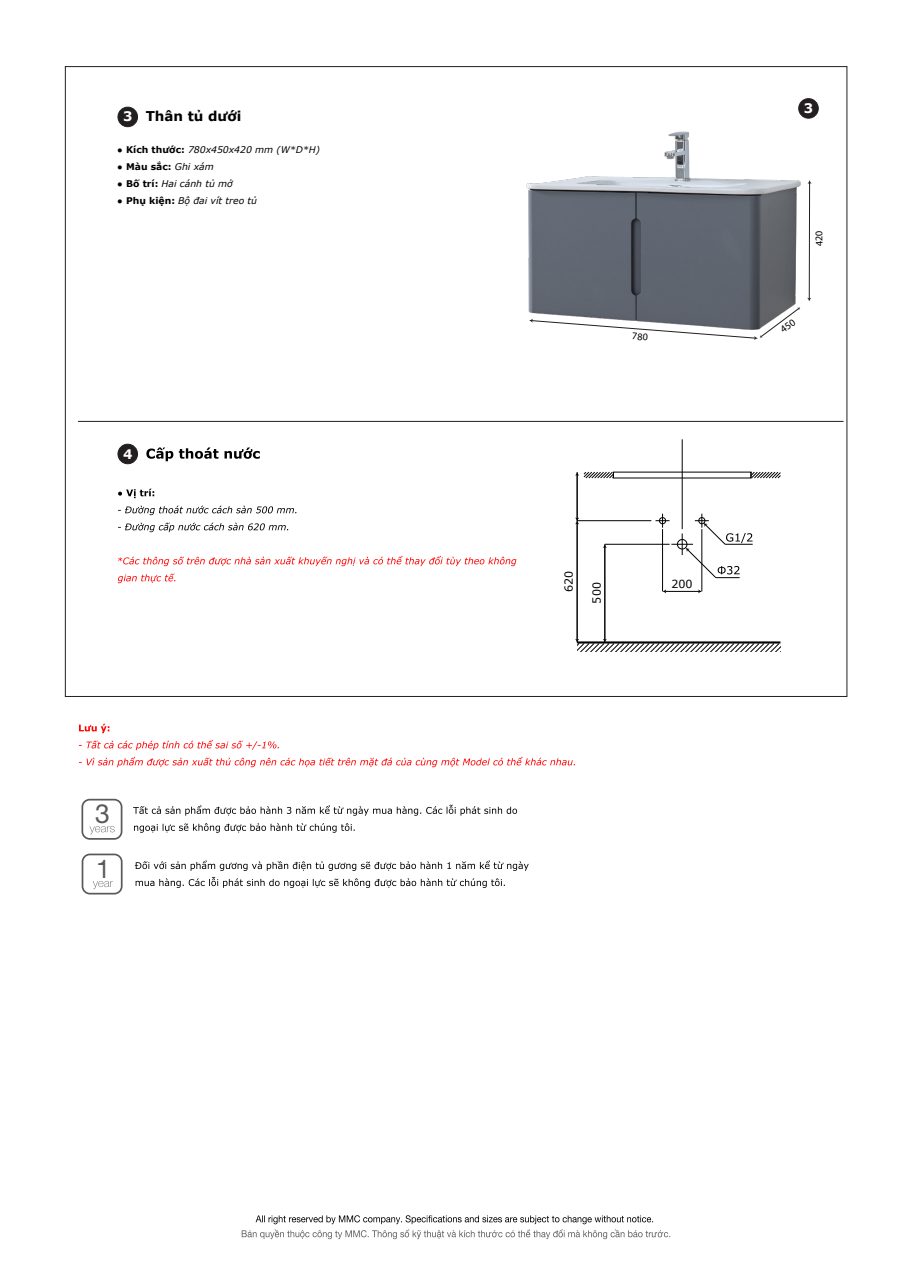
<style>
.page{position:relative;width:912px;height:1282px;background:#fff}
.page>*{position:absolute;margin:0;border:0;box-sizing:border-box;transform-origin:0 0}
.t1{font:26.4px "Helvetica Neue";color:#58595b}
.t2{font:25.65px "Helvetica Neue";color:#58595b}
.t3{font:700 13.5px "Verdana";color:#000}
.t4{font:700 13.2px "Verdana";color:#fff}
.t5{font:11.1px "Verdana";color:#000}
.t6{font:italic 9.3px "Verdana";color:#000}
.s1{font-weight:700;font-style:normal}
</style>
<div class="page">
<img style="left:526px;top:73px;width:322px;height:304px">
<svg style="left:118px;top:489px;width:36px;height:9px"></svg>
<svg style="left:118px;top:506px;width:178px;height:9px"></svg>
<svg style="left:118px;top:523px;width:170px;height:9px"></svg>
<svg style="left:118px;top:556px;width:398px;height:10px"></svg>
<svg style="left:118px;top:574px;width:57px;height:9px"></svg>
<svg style="left:146px;top:447px;width:114px;height:14px"></svg>
<div style="left:118px;top:444px;width:19px;height:20px;background:#231f20;border-radius:50%"></div>
<div style="left:118px;top:444px;width:20px;height:20px;border:1px solid #231f20;border-radius:50%"></div>
<div style="left:798px;top:99px;width:20px;height:19px;background:#231f20;border-radius:50%"></div>
<div style="left:798px;top:98px;width:20px;height:20px;border:1px solid #231f20;border-radius:50%"></div>
<svg style="left:242px;top:1215px;width:428px;height:24px"></svg>
<hr style="left:78px;top:421px;width:765px;height:1px;background:#231f20">
<svg style="left:79px;top:724px;width:30px;height:9px"></svg>
<svg style="left:79px;top:740px;width:200px;height:10px"></svg>
<svg style="left:79px;top:757px;width:496px;height:10px"></svg>
<svg style="left:82px;top:854px;width:41px;height:40px"></svg>
<svg style="left:81px;top:799px;width:41px;height:41px"></svg>
<svg style="left:133px;top:805px;width:384px;height:11px"></svg>
<svg style="left:134px;top:823px;width:221px;height:10px"></svg>
<svg style="left:135px;top:860px;width:394px;height:11px"></svg>
<svg style="left:136px;top:877px;width:369px;height:11px"></svg>
<hr style="left:577px;top:523px;width:1px;height:117px;background:#000">
<hr style="left:604px;top:547px;width:1px;height:93px;background:#000">
<hr style="left:577px;top:475px;width:1px;height:44px;background:#000">
<svg style="left:575px;top:518px;width:4px;height:6px"></svg>
<hr style="left:665px;top:591px;width:34px;height:1px;background:#000">
<hr style="left:605px;top:544px;width:64px;height:1px;background:#000">
<hr style="left:577px;top:520px;width:74px;height:1px;background:#000">
<hr style="left:662px;top:529px;width:1px;height:62px;background:#000">
<hr style="left:701px;top:529px;width:1px;height:62px;background:#000">
<svg style="left:655px;top:514px;width:97px;height:64px"></svg>
<svg style="left:575px;top:472px;width:39px;height:6px"></svg>
<svg style="left:750px;top:472px;width:31px;height:6px"></svg>
<hr style="left:682px;top:439px;width:1px;height:90px;background:#000">
<svg style="left:575px;top:639px;width:205px;height:13px"></svg>
<div style="left:118px;top:107px;width:19px;height:20px;background:#231f20;border-radius:50%"></div>
<div style="left:118px;top:107px;width:20px;height:20px;border:1px solid #231f20;border-radius:50%"></div>
<hr style="left:809px;top:183px;width:1px;height:116px;background:#231f20">
<svg style="left:807px;top:180px;width:4px;height:4px"></svg>
<svg style="left:807px;top:298px;width:4px;height:3px"></svg>
<svg style="left:815px;top:231px;width:7px;height:15px"></svg>
<svg style="left:529px;top:307px;width:271px;height:34px"></svg>
<h3 class="t3" style="left:146px;top:107px;width:97px">Thân tủ dưới</h3>
<p class="t6" style="left:117px;top:143px;width:204px">● <span class="s1">Kích thước:</span> 780x450x420 mm (W*D*H)</p>
<p class="t6" style="left:117px;top:160px;width:98px">● <span class="s1">Màu sắc:</span> Ghi xám</p>
<p class="t6" style="left:117px;top:177px;width:117px">● <span class="s1">Bố trí:</span> Hai cánh tủ mở</p>
<p class="t6" style="left:117px;top:194px;width:141px">● <span class="s1">Phụ kiện:</span> Bộ đai vít treo tủ</p>
<h3 class="t4" style="left:123px;top:107px;width:11px">3</h3>
<h3 class="t4" style="left:123px;top:444px;width:11px">4</h3>
<h1 class="t1" style="left:95px;top:795px;width:16px">3</h1>
<h2 class="t2" style="left:96px;top:850px;width:16px">1</h2>
<h3 class="t4" style="left:804px;top:99px;width:11px">3</h3>
<p class="t5" style="left:561px;top:592px;width:23px;rotate:-90deg">620</p>
<p class="t5" style="left:671px;top:576px;width:23px">200</p>
<p class="t5" style="left:589px;top:604px;width:23px;rotate:-90deg">500</p>
</div>
